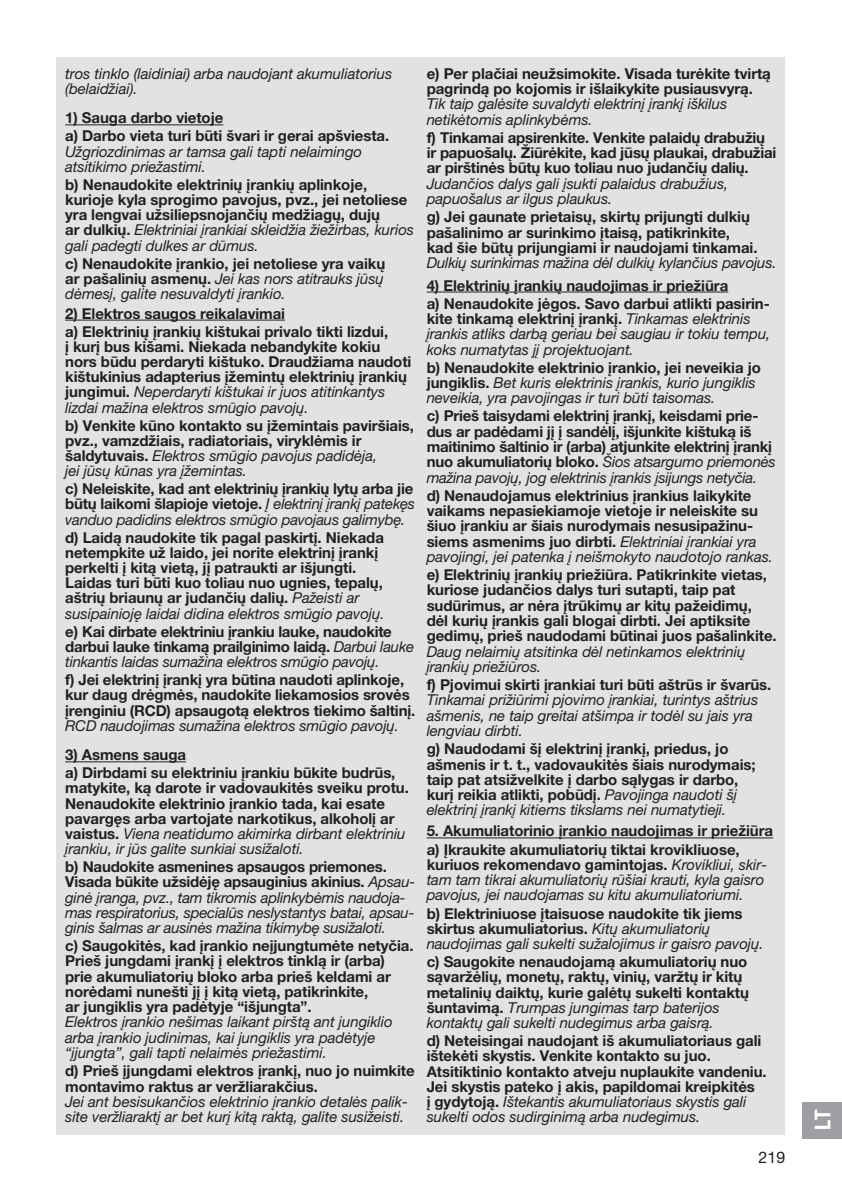
<style>
.page{position:relative;width:842px;height:1191px;background:#fff}
.page>*{position:absolute;margin:0;border:0;box-sizing:border-box;transform-origin:0 0}
.t1{font:22px "GARDENA Pro Bo Cond";color:#fff}
.t2{font:16px "GARDENA Pro";color:#231f20}
.t3{font:700 15px/15.2px "GARDENA Pro";letter-spacing:-.005em;color:#231f20}
.t4{font:italic 15px/15.2px "GARDENA Pro";letter-spacing:-.005em;color:#231f20}
.s1{font-weight:400;font-style:italic}
.s2{font-weight:700;font-style:normal}
</style>
<div class="page">
<div style="left:802px;top:1102px;width:40px;height:36px;background:#9d9fa2"></div>
<div style="left:57px;top:57px;width:728px;height:1077px;background:#e1e2e4"></div>
<hr style="left:65px;top:124px;width:158px;height:1px;background:#231f20">
<hr style="left:65px;top:320px;width:220px;height:1px;background:#231f20">
<hr style="left:65px;top:761px;width:121px;height:1px;background:#231f20">
<hr style="left:427px;top:292px;width:301px;height:1px;background:#231f20">
<hr style="left:427px;top:837px;width:346px;height:1px;background:#231f20">
<p class="t4" style="left:65px;top:66px;width:329px">tros tinklo (laidiniai) arba naudojant akumuliatorius (belaidžiai).</p>
<p class="t3" style="left:65px;top:109px;width:326px;line-height:18px">1) Sauga darbo vietoje<br>a) Darbo vieta turi būti švari ir gerai apšviesta.</p>
<p class="t4" style="left:65px;top:143px;width:299px">Užgriozdinimas ar tamsa gali tapti nelaimingo atsitikimo priežastimi.</p>
<p class="t3" style="left:65px;top:176px;width:350px">b) Nenaudokite elektrinių įrankių aplinkoje, kurioje kyla sprogimo pavojus, pvz., jei netoliese yra lengvai užsiliepsnojančių medžiagų, dujų<br>ar dulkių. <span class="s1">Elektriniai įrankiai skleidžia žiežirbas, kurios gali padegti dulkes ar dūmus.</span></p>
<p class="t3" style="left:65px;top:255px;width:322px;text-align:justify">c) Nenaudokite įrankio, jei netoliese yra vaikų ar pašalinių asmenų. <span class="s1">Jei kas nors atitrauks jūsų dėmesį, galite nesuvaldyti įrankio.</span></p>
<p class="t3" style="left:65px;top:304px;width:324px;line-height:18px">2) Elektros saugos reikalavimai<br>a) Elektrinių įrankių kištukai privalo tikti lizdui,</p>
<p class="t3" style="left:65px;top:338px;width:348px">į kurį bus kišami. Niekada nebandykite kokiu nors būdu perdaryti kištuko. Draudžiama naudoti kištukinius adapterius įžemintų elektrinių įrankių jungimui. <span class="s1">Neperdaryti kištukai ir juos atitinkantys lizdai mažina elektros smūgio pavojų.</span></p>
<p class="t3" style="left:65px;top:417px;width:350px">b) Venkite kūno kontakto su įžemintais paviršiais, pvz., vamzdžiais, radiatoriais, viryklėmis ir šaldytuvais. <span class="s1">Elektros smūgio pavojus padidėja,<br>jei jūsų kūnas yra įžemintas.</span></p>
<p class="t3" style="left:65px;top:481px;width:351px;text-align:justify">c) Neleiskite, kad ant elektrinių įrankių lytų arba jie būtų laikomi šlapioje vietoje. <span class="s1">Į elektrinį įrankį patekęs vanduo padidins elektros smūgio pavojaus galimybę.</span></p>
<p class="t3" style="left:65px;top:529px;width:321px">d) Laidą naudokite tik pagal paskirtį. Niekada netempkite už laido, jei norite elektrinį įrankį perkelti į kitą vietą, jį patraukti ar išjungti.<br>Laidas turi būti kuo toliau nuo ugnies, tepalų, aštrių briaunų ar judančių dalių. <span class="s1">Pažeisti ar susipainioję laidai didina elektros smūgio pavojų.</span></p>
<p class="t3" style="left:65px;top:623px;width:350px">e) Kai dirbate elektriniu įrankiu lauke, naudokite darbui lauke tinkamą prailginimo laidą. <span class="s1">Darbui lauke tinkantis laidas sumažina elektros smūgio pavojų.</span></p>
<p class="t3" style="left:65px;top:672px;width:352px">f) Jei elektrinį įrankį yra būtina naudoti aplinkoje, kur daug drėgmės, naudokite liekamosios srovės įrenginiu (RCD) apsaugotą elektros tiekimo šaltinį.</p>
<p class="t4" style="left:65px;top:717px;width:335px">RCD naudojimas sumažina elektros smūgio pavojų.</p>
<p class="t3" style="left:65px;top:745px;width:332px;line-height:18px">3) Asmens sauga<br>a) Dirbdami su elektriniu įrankiu būkite budrūs,</p>
<p class="t3" style="left:65px;top:780px;width:345px">matykite, ką darote ir vadovaukitės sveiku protu.<br>Nenaudokite elektrinio įrankio tada, kai esate pavargęs arba vartojate narkotikus, alkoholį ar vaistus. <span class="s1">Viena neatidumo akimirka dirbant elektriniu įrankiu, ir jūs galite sunkiai susižaloti.</span></p>
<p class="t4" style="left:65px;top:859px;width:352px"><span class="s2">b) Naudokite asmenines apsaugos priemones.<br>Visada būkite užsidėję apsauginius akinius.</span> Apsau&shy;ginė įranga, pvz., tam tikromis aplinkybėmis naudoja&shy;mas respiratorius, specialūs neslystantys batai, apsau&shy;ginis šalmas ar ausinės mažina tikimybę susižaloti.</p>
<p class="t3" style="left:65px;top:937px;width:350px">c) Saugokitės, kad įrankio neįjungtumėte netyčia.<br>Prieš jungdami įrankį į elektros tinklą ir (arba) prie akumuliatorių bloko arba prieš keldami ar norėdami nunešti jį į kitą vietą, patikrinkite,<br>ar jungiklis yra padėtyje “išjungta”.</p>
<p class="t4" style="left:65px;top:1014px;width:329px">Elektros įrankio nešimas laikant pirštą ant jungiklio arba įrankio judinimas, kai jungiklis yra padėtyje “įjungta”, gali tapti nelaimės priežastimi.</p>
<p class="t3" style="left:65px;top:1063px;width:351px">d) Prieš įjungdami elektros įrankį, nuo jo nuimkite montavimo raktus ar veržliarakčius.</p>
<p class="t4" style="left:65px;top:1093px;width:344px">Jei ant besisukančios elektrinio įrankio detalės palik&shy;site veržliaraktį ar bet kurį kitą raktą, galite susižeisti.</p>
<p class="t3" style="left:427px;top:65px;width:346px">e) Per plačiai neužsimokite. Visada turėkite tvirtą pagrindą po kojomis ir išlaikykite pusiausvyrą.</p>
<p class="t4" style="left:427px;top:96px;width:302px">Tik taip galėsite suvaldyti elektrinį įrankį iškilus netikėtomis aplinkybėms.</p>
<p class="t3" style="left:427px;top:129px;width:351px">f) Tinkamai apsirenkite. Venkite palaidų drabužių ir papuošalų. Žiūrėkite, kad jūsų plaukai, drabužiai ar pirštinės būtų kuo toliau nuo judančių dalių.</p>
<p class="t4" style="left:427px;top:176px;width:303px">Judančios dalys gali įsukti palaidus drabužius, papuošalus ar ilgus plaukus.</p>
<p class="t3" style="left:427px;top:209px;width:332px">g) Jei gaunate prietaisų, skirtų prijungti dulkių pašalinimo ar surinkimo įtaisą, patikrinkite, kad šie būtų prijungiami ir naudojami tinkamai.</p>
<p class="t4" style="left:427px;top:255px;width:351px">Dulkių surinkimas mažina dėl dulkių kylančius pavojus.</p>
<p class="t3" style="left:427px;top:276px;width:345px;line-height:18.2px">4) Elektrinių įrankių naudojimas ir priežiūra<br>a) Nenaudokite jėgos. Savo darbui atlikti pasirin-</p>
<p class="t4" style="left:427px;top:311px;width:345px"><span class="s2">kite tinkamą elektrinį įrankį.</span> Tinkamas elektrinis įrankis atliks darbą geriau bei saugiau ir tokiu tempu, koks numatytas jį projektuojant.</p>
<p class="t4" style="left:427px;top:359px;width:336px"><span class="s2">b) Nenaudokite elektrinio įrankio, jei neveikia jo jungiklis.</span> Bet kuris elektrinis įrankis, kurio jungiklis neveikia, yra pavojingas ir turi būti taisomas.</p>
<p class="t3" style="left:427px;top:408px;width:351px">c) Prieš taisydami elektrinį įrankį, keisdami prie&shy;dus ar padėdami jį į sandėlį, išjunkite kištuką iš maitinimo šaltinio ir (arba) atjunkite elektrinį įrankį nuo akumuliatorių bloko. <span class="s1">Šios atsargumo priemonės mažina pavojų, jog elektrinis įrankis įsijungs netyčia.</span></p>
<p class="t3" style="left:427px;top:487px;width:348px">d) Nenaudojamus elektrinius įrankius laikykite vaikams nepasiekiamoje vietoje ir neleiskite su šiuo įrankiu ar šiais nurodymais nesusipažinu&shy;siems asmenims juo dirbti. <span class="s1">Elektriniai įrankiai yra pavojingi, jei patenka į neišmokyto naudotojo rankas.</span></p>
<p class="t3" style="left:427px;top:567px;width:352px">e) Elektrinių įrankių priežiūra. Patikrinkite vietas, kuriose judančios dalys turi sutapti, taip pat sudūrimus, ar nėra įtrūkimų ar kitų pažeidimų, dėl kurių įrankis gali blogai dirbti. Jei aptiksite gedimų, prieš naudodami būtinai juos pašalinkite.</p>
<p class="t4" style="left:427px;top:643px;width:320px">Daug nelaimių atsitinka dėl netinkamos elektrinių įrankių priežiūros.</p>
<p class="t3" style="left:427px;top:677px;width:346px">f) Pjovimui skirti įrankiai turi būti aštrūs ir švarūs.</p>
<p class="t4" style="left:427px;top:692px;width:333px">Tinkamai prižiūrimi pjovimo įrankiai, turintys aštrius ašmenis, ne taip greitai atšimpa ir todėl su jais yra lengviau dirbti.</p>
<p class="t3" style="left:427px;top:741px;width:330px">g) Naudodami šį elektrinį įrankį, priedus, jo ašmenis ir t. t., vadovaukitės šiais nurodymais; taip pat atsižvelkite į darbo sąlygas ir darbo, kurį reikia atlikti, pobūdį. <span class="s1">Pavojinga naudoti šį elektrinį įrankį kitiems tikslams nei numatytieji.</span></p>
<p class="t3" style="left:427px;top:821px;width:348px;line-height:18.2px">5. Akumuliatorinio įrankio naudojimas ir priežiūra a) Įkraukite akumuliatorių tiktai krovikliuose,</p>
<p class="t4" style="left:427px;top:856px;width:342px"><span class="s2">kuriuos rekomendavo gamintojas.</span> Krovikliui, skir&shy;tam tam tikrai akumuliatorių rūšiai krauti, kyla gaisro pavojus, jei naudojamas su kitu akumuliatoriumi.</p>
<p class="t4" style="left:427px;top:905px;width:338px"><span class="s2">b) Elektriniuose įtaisuose naudokite tik jiems skirtus akumuliatorius.</span> Kitų akumuliatorių naudojimas gali sukelti sužalojimus ir gaisro pavojų.</p>
<p class="t3" style="left:427px;top:954px;width:324px">c) Saugokite nenaudojamą akumuliatorių nuo sąvaržėlių, monetų, raktų, vinių, varžtų ir kitų metalinių daiktų, kurie galėtų sukelti kontaktų šuntavimą. <span class="s1">Trumpas jungimas tarp baterijos kontaktų gali sukelti nudegimus arba gaisrą.</span></p>
<p class="t3" style="left:427px;top:1032px;width:341px">d) Neteisingai naudojant iš akumuliatoriaus gali ištekėti skystis. Venkite kontakto su juo.<br>Atsitiktinio kontakto atveju nuplaukite vandeniu.<br>Jei skystis pateko į akis, papildomai kreipkitės<br>į gydytoją. <span class="s1">Ištekantis akumuliatoriaus skystis gali sukelti odos sudirginimą arba nudegimus.</span></p>
<p class="t2" style="left:759px;top:1147px;width:28px">219</p>
<h1 class="t1" style="left:809px;top:1130px;width:22px;rotate:-90deg">LT</h1>
</div>
